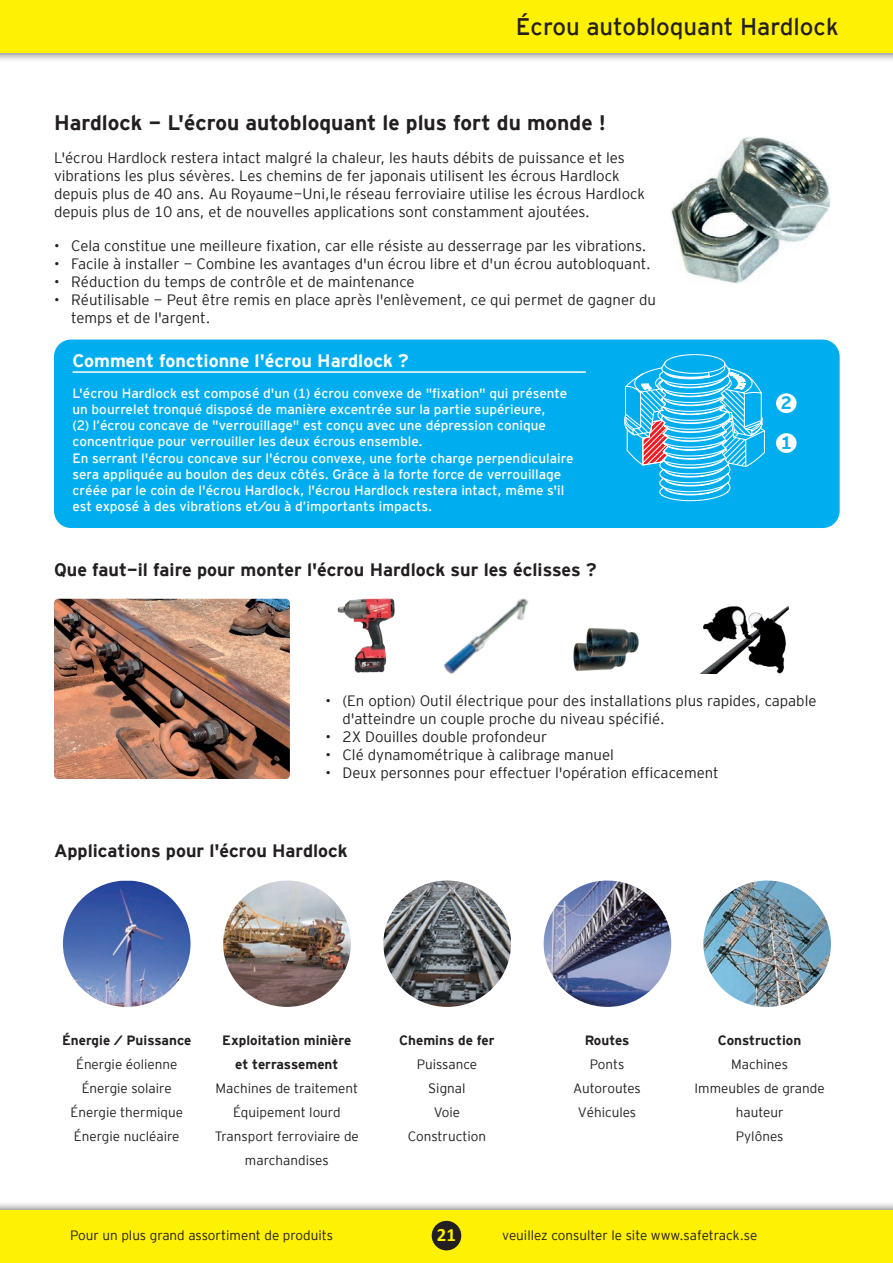
<style>
.page{position:relative;width:893px;height:1263px;background:#fff}
.page>*{position:absolute;margin:0;border:0;box-sizing:border-box;transform-origin:0 0}
.t1{font:24px "Interstate Mono";color:#231f20}
.t2{font:700 21px "Interstate Mono";color:#231f20}
.t3{font:700 18.9px "Calibri";color:#fff101}
.t4{font:700 18px "Interstate Mono";color:#231f20}
.t5{font:700 18px "Interstate Mono";color:#fff}
.t6{font:700 18px "Interstate Mono";color:#00aeef}
.t7{font:15px/18px "Interstate Mono Lgt";color:#231f20}
.t8{font:13.5px/16.2px "Interstate Mono";color:#fff}
.t9{font:13.5px/24px "Interstate Mono Lgt";color:#231f20;text-align:center}
.t10{font:700 13.5px/24px "Interstate Mono";color:#231f20;text-align:center}
</style>
<div class="page">
<div style="left:0;top:1200px;width:893px;height:63px;background:#231f20;opacity:.75"></div>
<div style="left:0;top:1210px;width:893px;height:53px;background:#fff101"></div>
<div style="left:0;top:0;width:893px;height:63px;background:#231f20;opacity:.75"></div>
<div style="left:0;top:0;width:893px;height:53px;background:#fff101"></div>
<div style="left:432px;top:1221px;width:29px;height:29px;background:#231f20;border-radius:50%"></div>
<div style="left:54px;top:340px;width:786px;height:188px;background:#00aeef;border-radius:17px"></div>
<img style="left:670px;top:137px;width:160px;height:146px">
<img style="left:54px;top:599px;width:236px;height:180px">
<img style="left:573px;top:642px;width:53px;height:29px">
<img style="left:583px;top:628px;width:56px;height:31px">
<img style="left:337px;top:598px;width:58px;height:75px">
<img style="left:444px;top:598px;width:85px;height:76px">
<img style="left:700px;top:606px;width:89px;height:68px">
<img style="left:63px;top:881px;width:128px;height:126px">
<img style="left:223px;top:880px;width:128px;height:127px">
<img style="left:383px;top:880px;width:128px;height:127px">
<img style="left:544px;top:880px;width:127px;height:127px">
<img style="left:703px;top:880px;width:128px;height:127px">
<hr style="left:73px;top:371px;width:513px;height:2px;background:#fff">
<svg style="left:624px;top:354px;width:141px;height:148px"></svg>
<div style="left:776px;top:433px;width:21px;height:20px;background:#fff;border-radius:50%"></div>
<div style="left:776px;top:393px;width:21px;height:20px;background:#fff;border-radius:50%"></div>
<h1 class="t1" style="left:516px;top:13px;width:324px">Écrou autobloquant Hardlock</h1>
<h2 class="t2" style="left:54px;top:111px;width:553px">Hardlock - L'écrou autobloquant le plus fort du monde !</h2>
<p class="t7" style="left:54px;top:149px;width:593px">L'écrou Hardlock restera intact malgré la chaleur, les hauts débits de puissance et les vibrations les plus sévères. Les chemins de fer japonais utilisent les écrous Hardlock depuis plus de 40 ans. Au Royaume-Uni,le réseau ferroviaire utilise les écrous Hardlock depuis plus de 10 ans, et de nouvelles applications sont constamment ajoutées.</p>
<p class="t7" style="left:54px;top:236px;width:594px">• Cela constitue une meilleure fixation, car elle résiste au desserrage par les vibrations.</p>
<p class="t7" style="left:54px;top:254px;width:598px">• Facile à installer - Combine les avantages d'un écrou libre et d'un écrou autobloquant.</p>
<p class="t7" style="left:54px;top:272px;width:362px">• Réduction du temps de contrôle et de maintenance</p>
<p class="t7" style="left:71px;top:290px;width:586px;text-indent:-17px">• Réutilisable - Peut être remis en place après l'enlèvement, ce qui permet de gagner du temps et de l'argent.</p>
<p class="t5" style="left:73px;top:351px;width:338px">Comment fonctionne l'écrou Hardlock ?</p>
<p class="t8" style="left:73px;top:385px;width:503px">L'écrou Hardlock est composé d'un (1) écrou convexe de "fixation" qui présente un bourrelet tronqué disposé de manière excentrée sur la partie supérieure,<br>(2) l’écrou concave de "verrouillage" est conçu avec une dépression conique concentrique pour verrouiller les deux écrous ensemble.<br>En serrant l'écrou concave sur l'écrou convexe, une forte charge perpendiculaire sera appliquée au boulon des deux côtés. Grâce à la forte force de verrouillage créée par le coin de l'écrou Hardlock, l'écrou Hardlock restera intact, même s'il est exposé à des vibrations et/ou à d’importants impacts.</p>
<p class="t4" style="left:54px;top:560px;width:544px">Que faut-il faire pour monter l'écrou Hardlock sur les éclisses ?</p>
<p class="t6" style="left:781px;top:393px;width:13px">2</p>
<p class="t6" style="left:781px;top:433px;width:13px">1</p>
<p class="t7" style="left:342px;top:691px;width:475px;text-indent:-17px">• (En option) Outil électrique pour des installations plus rapides, capable d'atteindre un couple proche du niveau spécifié.</p>
<p class="t7" style="left:325px;top:727px;width:223px">• 2X Douilles double profondeur</p>
<p class="t7" style="left:325px;top:745px;width:290px">• Clé dynamométrique à calibrage manuel</p>
<p class="t7" style="left:325px;top:763px;width:395px">• Deux personnes pour effectuer l'opération efficacement</p>
<p class="t4" style="left:54px;top:840px;width:295px">Applications pour l'écrou Hardlock</p>
<p class="t10" style="left:62px;top:1028px;width:131px">Énergie / Puissance</p>
<p class="t9" style="left:70px;top:1052px;width:114px">Énergie éolienne<br>Énergie solaire<br>Énergie thermique<br>Énergie nucléaire</p>
<p class="t10" style="left:222px;top:1028px;width:131px">Exploitation minière et terrassement</p>
<p class="t9" style="left:215px;top:1076px;width:146px">Machines de traitement<br>Équipement lourd<br>Transport ferroviaire de marchandises</p>
<p class="t10" style="left:399px;top:1028px;width:97px">Chemins de fer</p>
<p class="t9" style="left:408px;top:1052px;width:80px">Puissance<br>Signal<br>Voie<br>Construction</p>
<p class="t10" style="left:585px;top:1028px;width:46px">Routes</p>
<p class="t9" style="left:573px;top:1052px;width:69px">Ponts<br>Autoroutes<br>Véhicules</p>
<p class="t10" style="left:718px;top:1028px;width:85px">Construction</p>
<p class="t9" style="left:695px;top:1052px;width:132px">Machines<br>Immeubles de grande hauteur<br>Pylônes</p>
<p class="t9" style="left:70px;top:1223px;width:264px">Pour un plus grand assortiment de produits</p>
<p class="t3" style="left:437px;top:1221px;width:21px">21</p>
<p class="t9" style="left:502px;top:1223px;width:257px">veuillez consulter le site www.safetrack.se</p>
</div>
